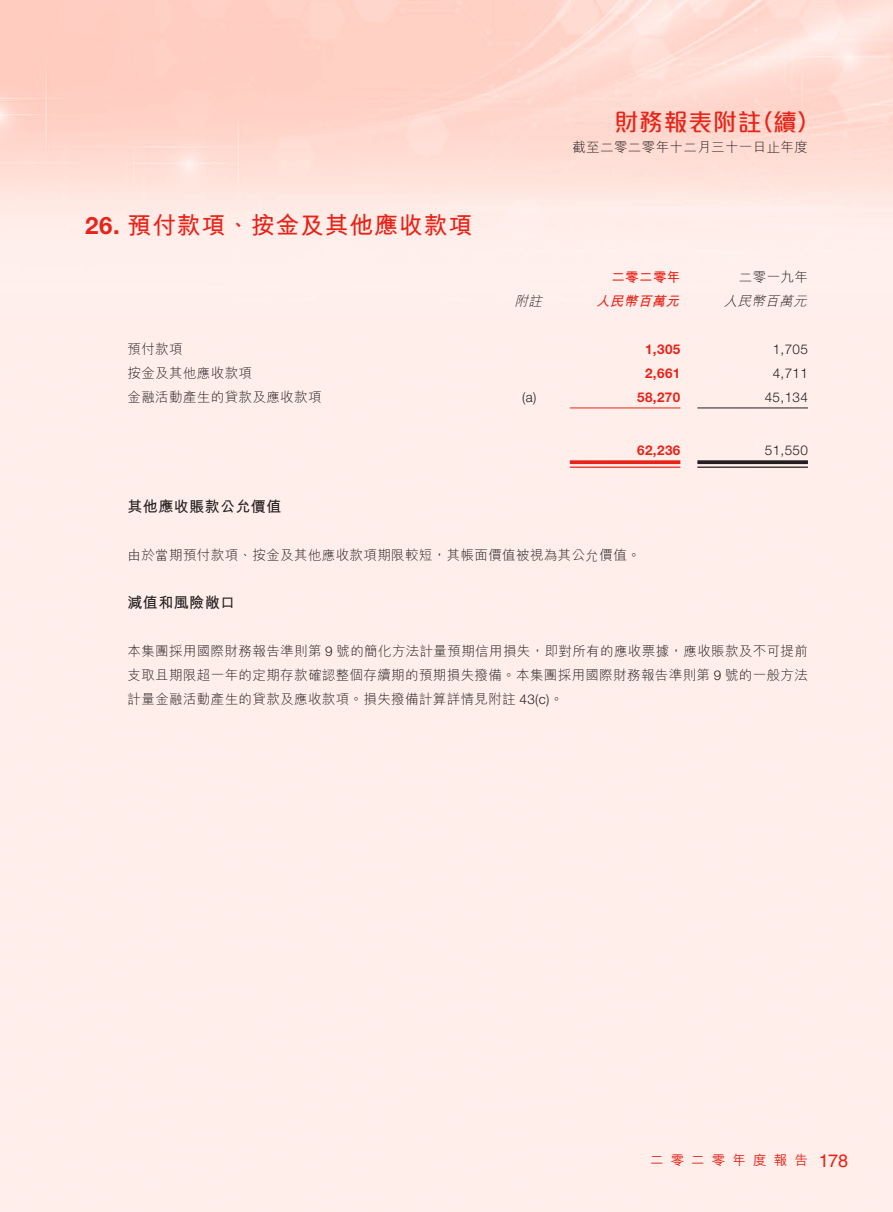
<style>
.page{position:relative;width:893px;height:1212px;background:#fff}
.page>*{position:absolute;margin:0;border:0;box-sizing:border-box;transform-origin:0 0}
.t1{font:700 24px "M Hei HK";letter-spacing:.03em;color:#e72419}
.t2{font:500 24px "M Elle HK";letter-spacing:.03em;color:#e72419}
.t3{font:18px "Helvetica LT Std";color:#e72419}
.t4{font:700 15px "M Hei HK";letter-spacing:.03em;color:#231f20}
.t5{font:300 13.5px/24px "M Hei HK";letter-spacing:.03em;color:#231f20;text-align:justify}
.t6{font:300 13.5px "Helvetica Neue LT Std";letter-spacing:.03em;color:#231f20}
.t7{font:700 13.5px "Helvetica Neue LT Std";letter-spacing:.03em;color:#e72419}
.t8{font:500 13.5px "M Hei HK";letter-spacing:.53em;color:#e72419}
.t9{font:italic 300 13.5px "M Hei HK";color:#231f20}
.t10{font:italic 700 13.5px "M Hei HK";color:#e72419}
.t11{font:700 13.5px "M Hei HK";letter-spacing:.03em;color:#e72419}
.s1{font-family:"Helvetica Neue LT Std"}
</style>
<div class="page">
<hr style="left:570px;top:408px;width:110px;height:1px;background:#e72419">
<hr style="left:697px;top:408px;width:111px;height:1px;background:#231f20">
<svg style="left:570px;top:460px;width:110px;height:4px"></svg>
<hr style="left:570px;top:467px;width:110px;height:1px;background:#e72419">
<svg style="left:697px;top:460px;width:111px;height:4px"></svg>
<hr style="left:697px;top:467px;width:111px;height:1px;background:#231f20">
<h1 class="t2" style="left:614px;top:110px;width:149px">財務報表附註</h1>
<p class="t5" style="left:572px;top:135px;width:237px">截至二零二零年十二月三十一日止年度</p>
<h1 class="t2" style="left:750px;top:110px;width:71px">（續(</h1>
<h1 class="t1" style="left:85px;top:208px;width:389px"><span class="s1">26.</span> 預付款項、按金及其他應收款項</h1>
<p class="t11" style="left:611px;top:267px;width:71px">二零二零年</p>
<p class="t5" style="left:739px;top:265px;width:71px">二零一九年</p>
<p class="t9" style="left:514px;top:294px;width:32px">附註</p>
<p class="t10" style="left:596px;top:291px;width:89px">人民幣百萬元</p>
<p class="t9" style="left:724px;top:294px;width:88px">人民幣百萬元</p>
<p class="t5" style="left:128px;top:337px;width:57px">預付款項</p>
<p class="t7" style="left:645px;top:341px;width:37px">1,305</p>
<p class="t6" style="left:773px;top:341px;width:37px">1,705</p>
<p class="t5" style="left:128px;top:361px;width:126px">按金及其他應收款項</p>
<p class="t7" style="left:645px;top:365px;width:37px">2,661</p>
<p class="t6" style="left:773px;top:365px;width:37px">4,711</p>
<p class="t5" style="left:128px;top:385px;width:195px">金融活動產生的貸款及應收款項</p>
<p class="t6" style="left:522px;top:389px;width:16px">(a(</p>
<p class="t7" style="left:637px;top:389px;width:45px">58,270</p>
<p class="t6" style="left:765px;top:389px;width:45px">45,134</p>
<p class="t7" style="left:637px;top:441px;width:45px">62,236</p>
<p class="t6" style="left:765px;top:441px;width:45px">51,550</p>
<p class="t4" style="left:128px;top:496px;width:155px">其他應收賬款公允價值</p>
<p class="t5" style="left:128px;top:543px;width:515px">由於當期預付款項、按金及其他應收款項期限較短，其帳面價值被視為其公允價值。</p>
<p class="t4" style="left:128px;top:592px;width:109px">減值和風險敞口</p>
<p class="t5" style="left:128px;top:639px;width:682px">本集團採用國際財務報告準則第 <span class="s1">9</span> 號的簡化方法計量預期信用損失，即對所有的應收票據，應收賬款及不可提前支取且期限超一年的定期存款確認整個存續期的預期損失撥備。本集團採用國際財務報告準則第 <span class="s1">9</span> 號的一般方法計量金融活動產生的貸款及應收款項。損失撥備計算詳情見附註 <span class="s1">4 3</span> 。<span class="s1">(c(</span></p>
<p class="t8" style="left:650px;top:1150px;width:159px">二零二零年度報告</p>
<h2 class="t3" style="left:819px;top:1150px;width:31px">178</h2>
</div>
